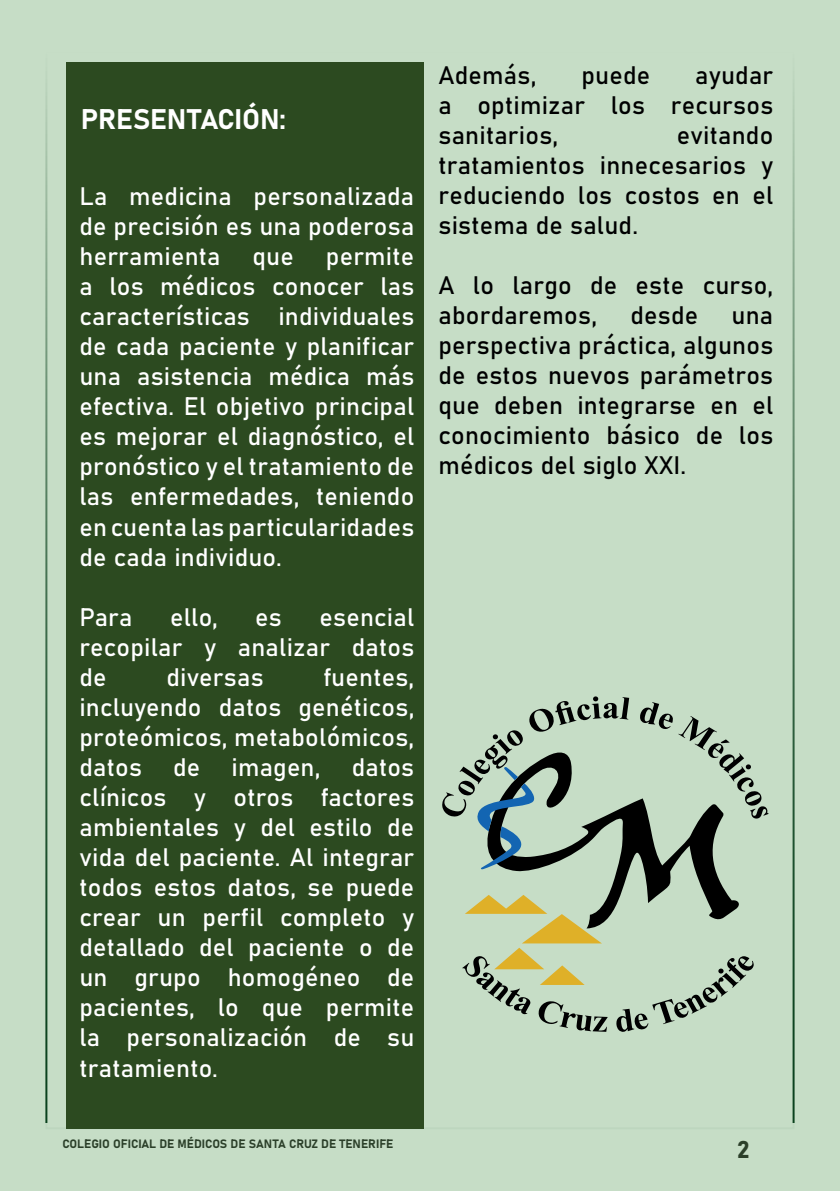
<style>
.page{position:relative;width:840px;height:1191px;background:#fff}
.page>*{position:absolute;margin:0;border:0;box-sizing:border-box;transform-origin:0 0}
.Título{font:28px "Bahnschrift";letter-spacing:-.01em;color:#fff}
.t1{font:25px/30px "Bahnschrift";letter-spacing:.01em;color:#fff;text-align:justify}
.t2{font:25px/30px "Bahnschrift";letter-spacing:.01em;color:#000001;text-align:justify}
.t3{font:24px "Bahnschrift";color:#231f20}
.t4{font:12px "Bahnschrift";color:#231f20}
</style>
<div class="page">
<div style="left:0;top:0;width:839px;height:1191px;background:#c6ddc6"></div>
<div style="left:67px;top:62px;width:357px;height:1066px;background:#2c4a20"></div>
<svg style="left:442px;top:696px;width:326px;height:335px"></svg>
<svg style="left:464px;top:895px;width:137px;height:90px"></svg>
<svg style="left:484px;top:749px;width:257px;height:179px"></svg>
<svg style="left:474px;top:766px;width:62px;height:103px"></svg>
<p class="Título" style="left:81px;top:98px;width:206px">PRESENTACIÓN:</p>
<p class="t1" style="left:79px;top:180px;width:336px">La medicina personalizada de precisión es una poderosa herramienta</p>
<p class="t1" style="left:79px;top:240px;width:336px;text-indent:246px">permite a los médicos conocer las características individuales de cada paciente y planificar una asistencia médica más efectiva. El objetivo principal es mejorar el diagnóstico, el pronóstico y el tratamiento de las enfermedades, teniendo en cuenta las particularidades de cada individuo.</p>
<p class="t1" style="left:252px;top:240px;width:43px">que</p>
<p class="t1" style="left:79px;top:600px;width:336px;text-indent:240px">esencial recopilar y analizar datos de</p>
<p class="t1" style="left:79px;top:600px;width:54px">Para</p>
<p class="t1" style="left:170px;top:600px;width:49px">ello,</p>
<p class="t1" style="left:255px;top:600px;width:28px">es</p>
<p class="t1" style="left:79px;top:660px;width:336px;text-indent:244px">fuentes, incluyendo datos genéticos, proteómicos, metabolómicos, datos de imagen, datos clínicos y otros factores ambientales y del estilo de vida del paciente. Al integrar todos estos datos, se puede crear un perfil completo y detallado del paciente o de un grupo homogéneo de pacientes, lo que permite la personalización de su tratamiento.</p>
<p class="t1" style="left:166px;top:660px;width:99px">diversas</p>
<p class="t4" style="left:62px;top:1134px;width:332px">COLEGIO OFICIAL DE MÉDICOS DE SANTA CRUZ DE TENERIFE</p>
<p class="t2" style="left:438px;top:58px;width:99px">Además,</p>
<p class="t2" style="left:581px;top:58px;width:70px">puede</p>
<p class="t2" style="left:438px;top:58px;width:336px;text-indent:256px">ayudar a optimizar los recursos sanitarios,</p>
<p class="t2" style="left:438px;top:118px;width:336px;text-indent:238px">evitando tratamientos innecesarios y reduciendo los costos en el sistema de salud.</p>
<p class="t2" style="left:438px;top:268px;width:336px">A lo largo de este curso, abordaremos,</p>
<p class="t2" style="left:630px;top:298px;width:69px">desde</p>
<p class="t2" style="left:438px;top:298px;width:336px;text-indent:293px">una perspectiva práctica, algunos de estos nuevos parámetros que deben integrarse en el conocimiento básico de los médicos del siglo XXI.</p>
<p class="t3" style="left:736px;top:1131px;width:14px">2</p>
</div>
